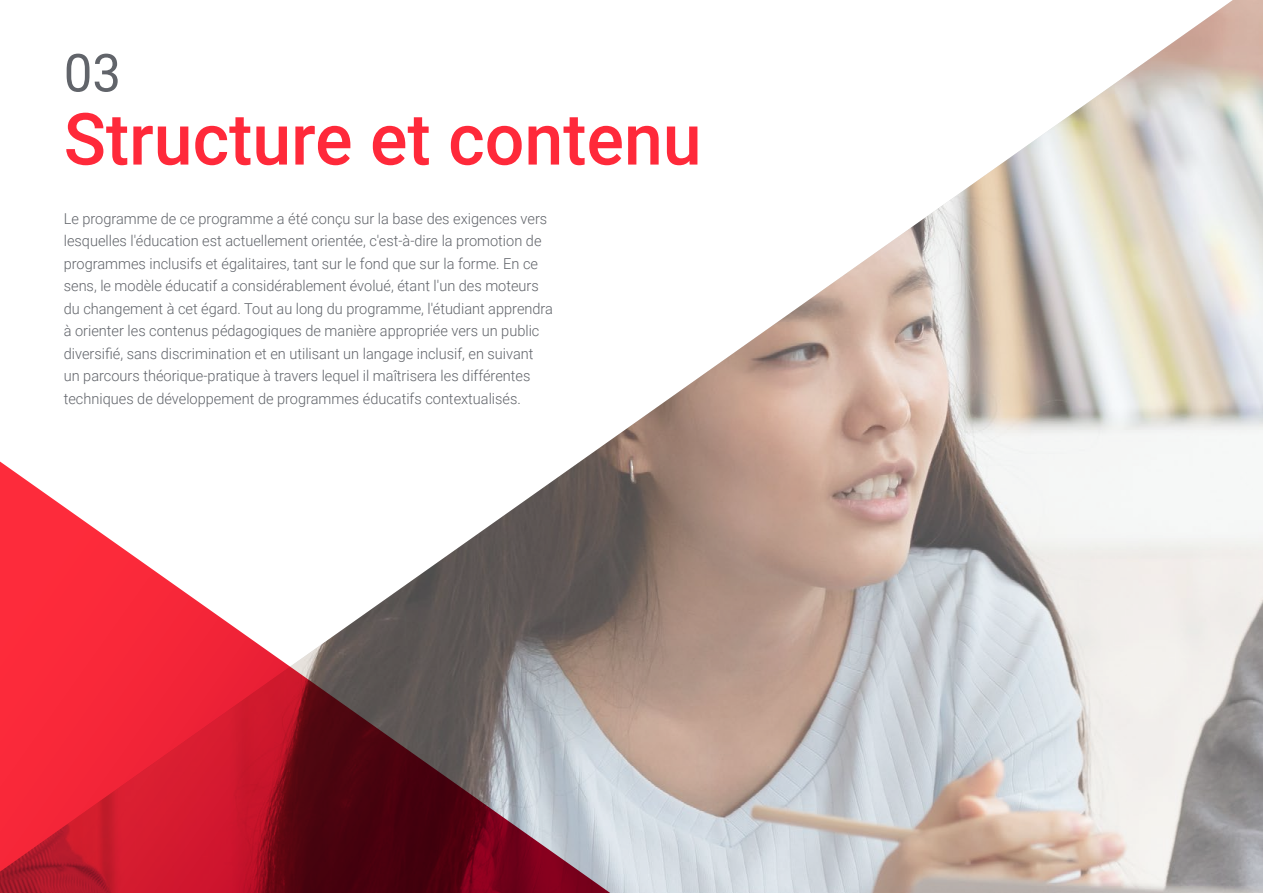
<style>
.page{position:relative;width:1263px;height:893px;background:#fff}
.page>*{position:absolute;margin:0;border:0;box-sizing:border-box;transform-origin:0 0}
.t1{font:500 72px "Roboto";color:#ff293a}
.t2{font:52.5px "Roboto";color:#61646a}
.t3{font:300 15px/22.5px "Roboto";color:#61646a}
</style>
<div class="page">
<img style="left:602px;top:0;width:661px;height:893px">
<svg style="left:0;top:446px;width:640px;height:447px"></svg>
<h2 class="t2" style="left:64px;top:36px;width:59px">03</h2>
<h1 class="t1" style="left:64px;top:89px;width:639px">Structure et contenu</h1>
<p class="t3" style="left:64px;top:207px;width:491px">Le programme de ce programme a été conçu sur la base des exigences vers lesquelles l'éducation est actuellement orientée, c'est-à-dire la promotion de programmes inclusifs et égalitaires, tant sur le fond que sur la forme. En ce sens, le modèle éducatif a considérablement évolué, étant l'un des moteurs du changement à cet égard. Tout au long du programme, l'étudiant apprendra à orienter les contenus pédagogiques de manière appropriée vers un public diversifié, sans discrimination et en utilisant un langage inclusif, en suivant un parcours théorique-pratique à travers lequel il maîtrisera les différentes techniques de développement de programmes éducatifs contextualisés.</p>
</div>
